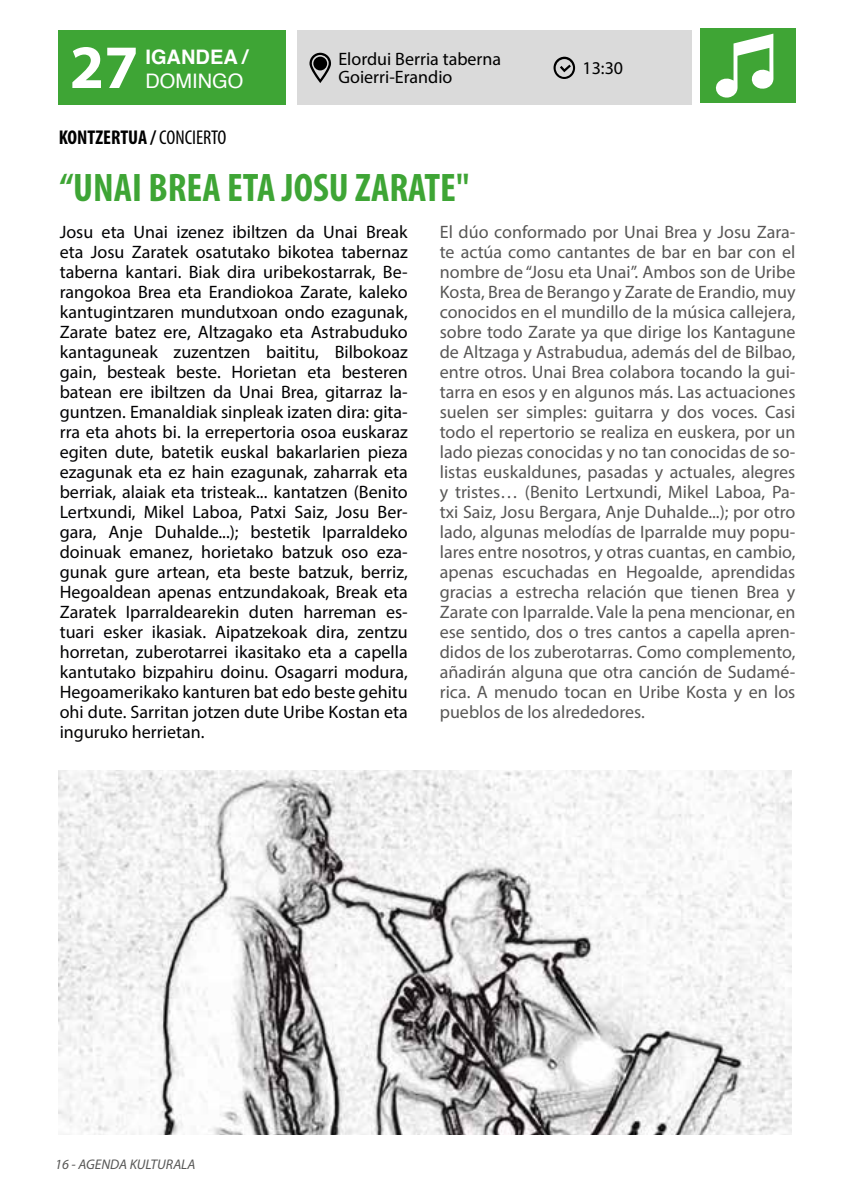
<style>
.page{position:relative;width:851px;height:1191px;background:#fff}
.page>*{position:absolute;margin:0;border:0;box-sizing:border-box;transform-origin:0 0}
.t1{font:700 62px "Myriad Pro";color:#fff}
.t2{font:700 condensed 40px "Myriad Pro";color:#3ea535}
.t3{font:700 condensed 20px "Myriad Pro";color:#000}
.t4{font:700 20px "Helvetica";color:#fff}
.t5{font:20px "Helvetica";color:#fff}
.t6{font:18px/20px "Myriad Pro";color:#020203;text-align:justify}
.t7{font:18px/20px "Myriad Pro";color:#585756;text-align:justify}
.t8{font:18px/18px "Myriad Pro";color:#000}
.t9{font:italic 14px "Myriad Pro";color:#575756}
.s1{font-weight:400}
</style>
<div class="page">
<div style="left:58px;top:30px;width:228px;height:75px;background:#3ea535"></div>
<div style="left:297px;top:30px;width:394px;height:75px;background:#dadada"></div>
<svg style="left:309px;top:52px;width:22px;height:31px"></svg>
<div style="left:313px;top:57px;width:14px;height:13px;background:#000;border-radius:50%"></div>
<svg style="left:553px;top:57px;width:22px;height:22px"></svg>
<img style="left:59px;top:770px;width:732px;height:364px">
<div style="left:699px;top:28px;width:96px;height:75px;background:#3fa535"></div>
<svg style="left:715px;top:34px;width:58px;height:64px"></svg>
<h1 class="t1" style="left:70px;top:27px;width:70px">27</h1>
<p class="t4" style="left:145px;top:40px;width:104px">IGANDEA /</p>
<p class="t5" style="left:145px;top:65px;width:99px">DOMINGO</p>
<p class="t3" style="left:59px;top:124px;width:169px">KONTZERTUA / <span class="s1">CONCIERTO</span></p>
<p class="t8" style="left:338px;top:50px;width:164px">Elordui Berria taberna<br>Goierri-Erandio</p>
<h2 class="t2" style="left:60px;top:163px;width:411px">“UNAI BREA ETA JOSU ZARATE"</h2>
<p class="t8" style="left:582px;top:59px;width:42px">13:30</p>
<p class="t6" style="left:60px;top:221px;width:349px">Josu eta Unai izenez ibiltzen da Unai Break eta Josu Zaratek osatutako bikotea tabernaz taberna kantari. Biak dira uribekostarrak, Be&shy;rangokoa Brea eta Erandiokoa Zarate, kaleko kantugintzaren mundutxoan ondo ezagunak, Zarate batez ere, Altzagako eta Astrabuduko kantaguneak zuzentzen baititu, Bilbokoaz gain, besteak beste. Horietan eta besteren batean ere ibiltzen da Unai Brea, gitarraz la&shy;guntzen. Emanaldiak sinpleak izaten dira: gita&shy;rra eta ahots bi. Ia errepertoria osoa euskaraz egiten dute, batetik euskal bakarlarien pieza ezagunak eta ez hain ezagunak, zaharrak eta berriak, alaiak eta tristeak... kantatzen (Benito Lertxundi, Mikel Laboa, Patxi Saiz, Josu Ber&shy;gara, Anje Duhalde...); bestetik Iparraldeko doinuak emanez, horietako batzuk oso eza&shy;gunak gure artean, eta beste batzuk, berriz, Hegoaldean apenas entzundakoak, Break eta Zaratek Iparraldearekin duten harreman es&shy;tuari esker ikasiak. Aipatzekoak dira, zentzu horretan, zuberotarrei ikasitako eta a capella kantutako bizpahiru doinu. Osagarri modura, Hegoamerikako kanturen bat edo beste gehitu ohi dute. Sarritan jotzen dute Uribe Kostan eta inguruko herrietan.</p>
<p class="t7" style="left:439px;top:221px;width:357px">El dúo conformado por Unai Brea y Josu Zara&shy;te actúa como cantantes de bar en bar con el nombre de “Josu eta Unai”. Ambos son de Uribe Kosta, Brea de Berango y Zarate de Erandio, muy conocidos en el mundillo de la música callejera, sobre todo Zarate ya que dirige los Kantagune de Altzaga y Astrabudua, además del de Bilbao, entre otros. Unai Brea colabora tocando la gui&shy;tarra en esos y en algunos más. Las actuaciones suelen ser simples: guitarra y dos voces. Casi todo el repertorio se realiza en euskera, por un lado piezas conocidas y no tan conocidas de so&shy;listas euskaldunes, pasadas y actuales, alegres y tristes… (Benito Lertxundi, Mikel Laboa, Pa&shy;txi Saiz, Josu Bergara, Anje Duhalde...); por otro lado, algunas melodías de Iparralde muy popu&shy;lares entre nosotros, y otras cuantas, en cambio, apenas escuchadas en Hegoalde, aprendidas gracias a estrecha relación que tienen Brea y Zarate con Iparralde. Vale la pena mencionar, en ese sentido, dos o tres cantos a capella apren&shy;didos de los zuberotarras. Como complemento, añadirán alguna que otra canción de Sudamé&shy;rica. A menudo tocan en Uribe Kosta y en los pueblos de los alrededores.</p>
<p class="t9" style="left:55px;top:1155px;width:142px">16 - AGENDA KULTURALA</p>
</div>
